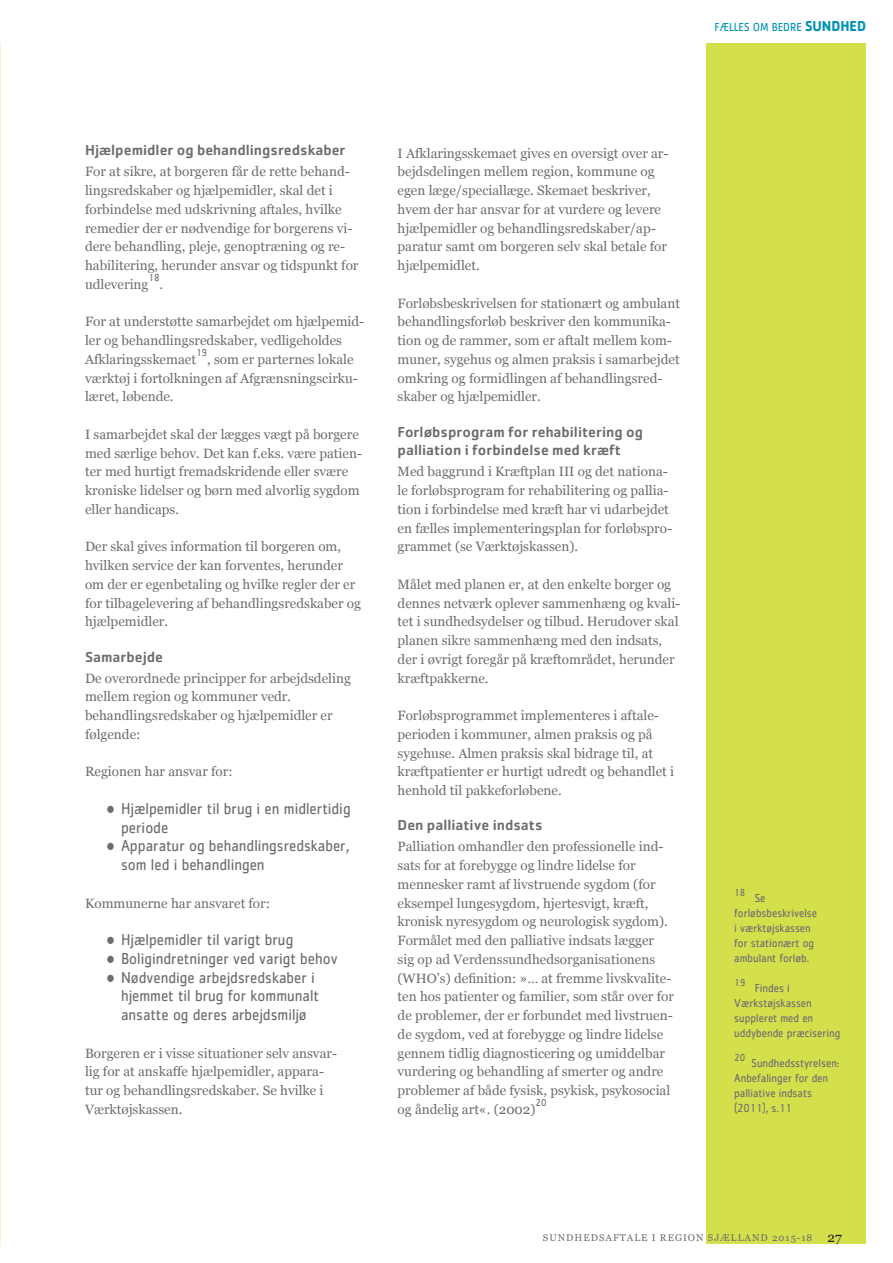
<style>
.page{position:relative;width:893px;height:1263px;background:#fff}
.page>*{position:absolute;margin:0;border:0;box-sizing:border-box;transform-origin:0 0}
.t1{font:16.5px/18.8px "Cachet Std";color:#6c6d70;scale:.9 1}
.t2{font:500 15px/18.8px "Cachet Std";color:#6c6d70}
.t3{font:13.5px/18.8px "Georgia";color:#6c6d70}
.t4{font:12px/15px "Cachet Std";color:#6c6d70;scale:.9 1}
.t5{font:12px "Cachet Std";color:#0093b4;scale:.9 1}
.t6{font:10.5px "Cachet Std";color:#6c6d70;scale:.9 1}
.t7{font:9.75px "Georgia";letter-spacing:.1em;color:#6c6d70}
.s1{font-weight:700;font-size:15px}
.s2{font-family:"Georgia Pro"}
.s3{font-size:13.5px;color:#231f20}
</style>
<div class="page">
<div style="left:707px;top:43px;width:159px;height:1201px;background:#d4df4c"></div>
<p class="t5" style="left:714px;top:20px;width:170px">FÆLLES OM BEDRE <span class="s1">SUNDHED</span></p>
<p class="t2" style="left:85px;top:140px;width:262px">Hjælpemidler og behandlingsredskaber</p>
<p class="t3" style="left:85px;top:163px;width:275px">For at sikre, at borgeren får de rette behand&shy;lingsredskaber og hjælpemidler, skal det i forbindelse med udskrivning aftales, hvilke remedier der er nødvendige for borgerens vi&shy;dere behandling, pleje, genoptræning og re&shy;habilitering, herunder ansvar og tidspunkt for udlevering</p>
<p class="t6" style="left:149px;top:271px;width:14px">18</p>
<p class="t3" style="left:160px;top:275px;width:5px">.</p>
<p class="t3" style="left:85px;top:313px;width:281px">For at understøtte samarbejdet om hjælpemid&shy;ler og behandlingsredskaber, vedligeholdes<br>Afklaringsskemaet</p>
<p class="t6" style="left:196px;top:346px;width:14px">19</p>
<p class="t3" style="left:85px;top:350px;width:274px;text-indent:122px">, som er parternes lokale værktøj i fortolkningen af Afgrænsningscirku&shy;læret, løbende.</p>
<p class="t3" style="left:85px;top:425px;width:279px">I samarbejdet skal der lægges vægt på borgere med særlige behov. Det kan f.eks. være patien&shy;ter med hurtigt fremadskridende eller svære kroniske lidelser og børn med alvorlig sygdom eller handicaps.</p>
<p class="t3" style="left:85px;top:538px;width:277px">Der skal gives information til borgeren om, hvilken service der kan forventes, herunder om der er egenbetaling og hvilke regler der er for tilbagelevering af behandlingsredskaber og hjælpemidler.</p>
<p class="t2" style="left:85px;top:647px;width:80px">Samarbejde</p>
<p class="t3" style="left:85px;top:669px;width:267px">De overordnede principper for arbejdsdeling mellem region og kommuner vedr. behandlingsredskaber og hjælpemidler er følgende:</p>
<p class="t3" style="left:85px;top:763px;width:149px">Regionen har ansvar for:</p>
<p class="t1" style="left:121px;top:799px;width:257px;text-indent:-15px"><span class="s2">●</span> Hjælpemidler til brug i en midlertidig periode</p>
<p class="t1" style="left:121px;top:836px;width:255px;text-indent:-15px"><span class="s2">●</span> Apparatur og behandlingsredskaber, som led i behandlingen</p>
<p class="t3" style="left:85px;top:894px;width:186px">Kommunerne har ansvaret for:</p>
<p class="t1" style="left:106px;top:930px;width:209px"><span class="s2">●</span> Hjælpemidler til varigt brug</p>
<p class="t1" style="left:106px;top:949px;width:259px"><span class="s2">●</span> Boligindretninger ved varigt behov</p>
<p class="t1" style="left:121px;top:967px;width:221px;text-indent:-15px"><span class="s2">●</span> Nødvendige arbejdsredskaber i hjemmet til brug for kommunalt ansatte og deres arbejdsmiljø</p>
<p class="t3" style="left:85px;top:1044px;width:254px">Borgeren er i visse situationer selv ansvar&shy;lig for at anskaffe hjælpemidler, appara&shy;tur og behandlingsredskaber. Se hvilke i Værktøjskassen.</p>
<p class="t3" style="left:398px;top:144px;width:272px">I Afklaringsskemaet gives en oversigt over ar&shy;bejdsdelingen mellem region, kommune og egen læge/speciallæge. Skemaet beskriver, hvem der har ansvar for at vurdere og levere hjælpemidler og behandlingsredskaber/ap&shy;paratur samt om borgeren selv skal betale for hjælpemidlet.</p>
<p class="t3" style="left:398px;top:294px;width:284px">Forløbsbeskrivelsen for stationært og ambulant behandlingsforløb beskriver den kommunika&shy;tion og de rammer, som er aftalt mellem kom&shy;muner, sygehus og almen praksis i samarbejdet omkring og formidlingen af behandlingsred&shy;skaber og hjælpemidler.</p>
<p class="t2" style="left:398px;top:422px;width:247px">Forløbsprogram for rehabilitering og palliation i forbindelse med kræft</p>
<p class="t3" style="left:398px;top:463px;width:276px">Med baggrund i Kræftplan III og det nationa&shy;le forløbsprogram for rehabilitering og pallia&shy;tion i forbindelse med kræft har vi udarbejdet en fælles implementeringsplan for forløbspro&shy;grammet (se Værktøjskassen).</p>
<p class="t3" style="left:398px;top:575px;width:284px">Målet med planen er, at den enkelte borger og dennes netværk oplever sammenhæng og kvali&shy;tet i sundhedsydelser og tilbud. Herudover skal planen sikre sammenhæng med den indsats, der i øvrigt foregår på kræftområdet, herunder kræftpakkerne.</p>
<p class="t3" style="left:398px;top:706px;width:278px">Forløbsprogrammet implementeres i aftale&shy;perioden i kommuner, almen praksis og på sygehuse. Almen praksis skal bidrage til, at kræftpatienter er hurtigt udredt og behandlet i henhold til pakkeforløbene.</p>
<p class="t2" style="left:398px;top:816px;width:146px">Den palliative indsats</p>
<p class="t3" style="left:398px;top:838px;width:278px">Palliation omhandler den professionelle ind&shy;sats for at forebygge og lindre lidelse for mennesker ramt af livstruende sygdom (for eksempel lungesygdom, hjertesvigt, kræft, kronisk nyresygdom og neurologisk sygdom).<br>Formålet med den palliative indsats lægger sig op ad Verdenssundhedsorganisationens (WHO’s) definition: »… at fremme livskvalite&shy;ten hos patienter og familier, som står over for de problemer, der er forbundet med livstruen&shy;de sygdom, ved at forebygge og lindre lidelse gennem tidlig diagnosticering og umiddelbar vurdering og behandling af smerter og andre problemer af både fysisk, psykisk, psykosocial og åndelig art«. (2002)</p>
<p class="t6" style="left:535px;top:1096px;width:14px">20</p>
<p class="t6" style="left:734px;top:886px;width:14px">18</p>
<p class="t4" style="left:734px;top:890px;width:94px;text-indent:20px">Se forløbsbeskrivelse i værktøjskassen for stationært og ambulant forløb.</p>
<p class="t6" style="left:734px;top:976px;width:14px">19</p>
<p class="t4" style="left:734px;top:980px;width:119px;text-indent:20px">Findes i<br>Værkstøjskassen suppleret med en uddybende præcisering</p>
<p class="t6" style="left:734px;top:1051px;width:14px">20</p>
<p class="t4" style="left:734px;top:1055px;width:118px;text-indent:17px">Sundhedsstyrelsen:<br>Anbefalinger for den palliative indsats (2011), s.11</p>
<p class="t7" style="left:543px;top:1232px;width:300px">SUNDHEDSAFTALE I REGION SJÆLLAND 2015-18 <span class="s3">27</span></p>
</div>
